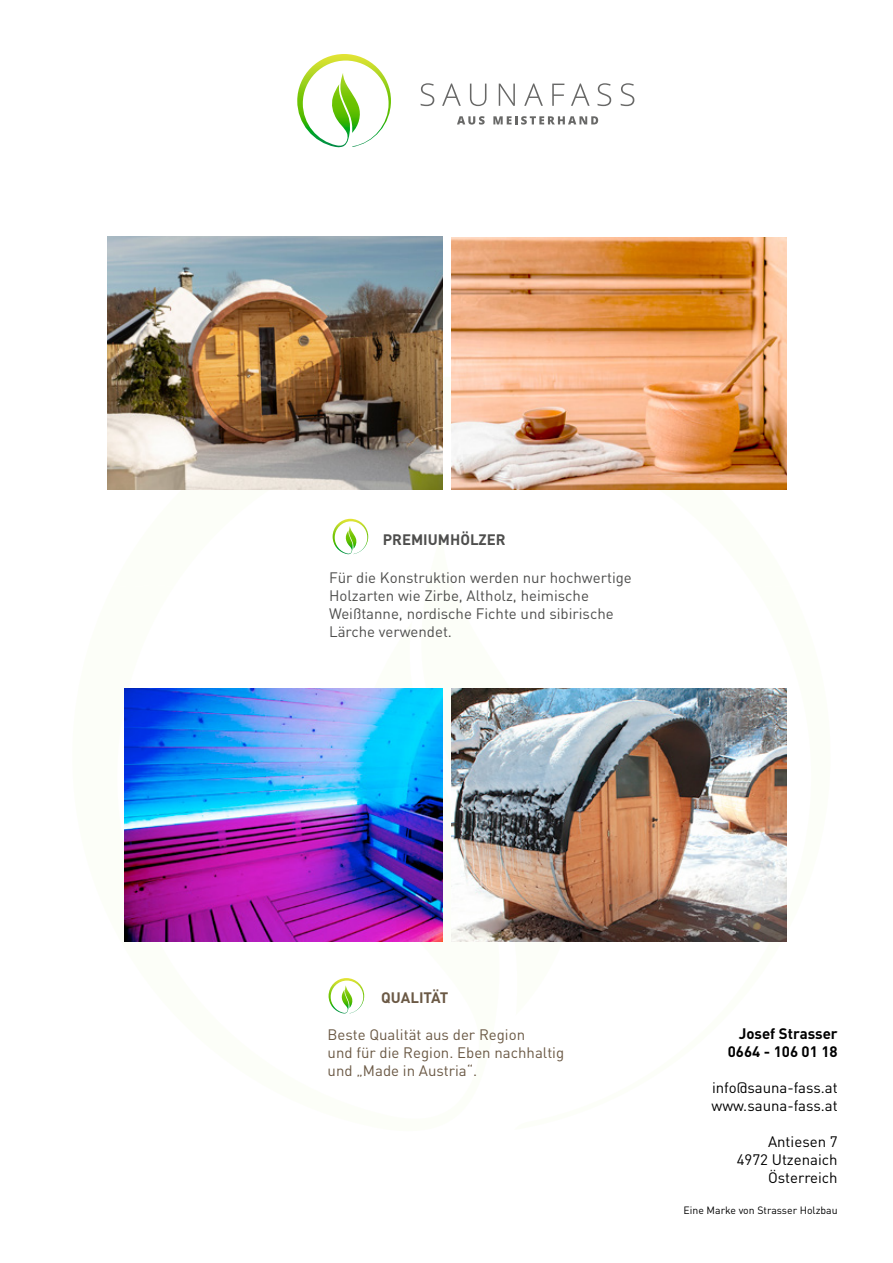
<style>
.page{position:relative;width:893px;height:1263px;background:#fff}
.page>*{position:absolute;margin:0;border:0;box-sizing:border-box;transform-origin:0 0}
.t1{font:15px/18px "DIN";color:#4e4e4d}
.t2{font:15px/18px "DIN";color:#6b5945}
.t3{font:15px/18px "DIN";color:#000}
.t4{font:700 15px/18px "DIN";color:#000;text-align:right}
.t5{font:700 15px "DIN";color:#4e4e4d}
.t6{font:700 15px "DIN";color:#6b5945}
.t7{font:10.5px "DIN";color:#000}
</style>
<div class="page">
<svg style="left:297px;top:54px;width:94px;height:94px"></svg>
<svg style="left:421px;top:83px;width:13px;height:23px"></svg>
<svg style="left:442px;top:84px;width:19px;height:22px"></svg>
<svg style="left:470px;top:84px;width:16px;height:22px"></svg>
<svg style="left:499px;top:84px;width:16px;height:22px"></svg>
<svg style="left:524px;top:84px;width:19px;height:22px"></svg>
<svg style="left:552px;top:84px;width:12px;height:22px"></svg>
<svg style="left:571px;top:84px;width:19px;height:22px"></svg>
<svg style="left:597px;top:83px;width:14px;height:23px"></svg>
<svg style="left:621px;top:83px;width:13px;height:23px"></svg>
<svg style="left:457px;top:116px;width:28px;height:9px"></svg>
<svg style="left:493px;top:116px;width:105px;height:9px"></svg>
<img style="left:107px;top:237px;width:336px;height:252px">
<img style="left:125px;top:689px;width:318px;height:253px">
<img style="left:451px;top:689px;width:336px;height:253px">
<img style="left:451px;top:237px;width:336px;height:253px">
<svg style="left:333px;top:519px;width:35px;height:35px"></svg>
<svg style="left:329px;top:978px;width:35px;height:36px"></svg>
<p class="t5" style="left:383px;top:529px;width:124px">PREMIUMHÖLZER</p>
<p class="t1" style="left:329px;top:569px;width:304px">Für die Konstruktion werden nur hochwertige Holzarten wie Zirbe, Altholz, heimische Weißtanne, nordische Fichte und sibirische Lärche verwendet.</p>
<p class="t6" style="left:381px;top:988px;width:69px">QUALITÄT</p>
<p class="t2" style="left:328px;top:1025px;width:238px">Beste Qualität aus der Region<br>und für die Region. Eben nachhaltig und „Made in Austria“.</p>
<p class="t4" style="left:728px;top:1024px;width:111px">Josef Strasser<br>0664 - 106 01 18</p>
<p class="t3" style="left:711px;top:1079px;width:128px">info@sauna-fass.at www.sauna-fass.at</p>
<p class="t3" style="left:737px;top:1133px;width:103px;text-align:right">Antiesen 7<br>4972 Utzenaich<br>Österreich</p>
<p class="t7" style="left:684px;top:1204px;width:156px">Eine Marke von Strasser Holzbau</p>
</div>
